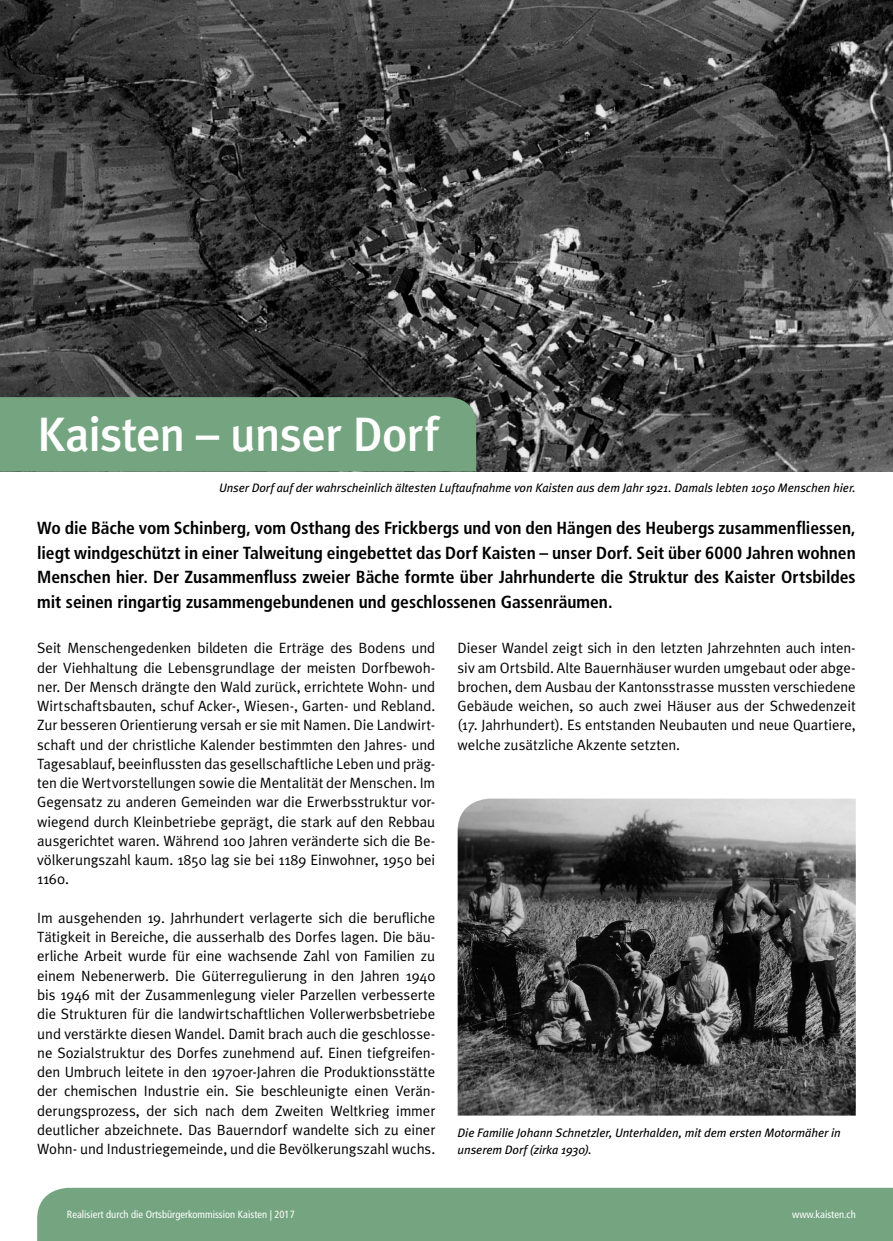
<style>
.page{position:relative;width:893px;height:1241px;background:#fff}
.page>*{position:absolute;margin:0;border:0;box-sizing:border-box;transform-origin:0 0}
.Titel{font:500 48.12px "Meta Plus";letter-spacing:-.02em;color:#fff}
.Lead{font:700 condensed 17.5px/24.5px "Frutiger LT Std";color:#000;text-align:justify}
.Grundtext{font:14.88px/19.2px "Meta Plus Normal";letter-spacing:-.005em;color:#000;text-align:justify}
.Legende_oben{font:italic 12.25px "Meta Plus";letter-spacing:-.005em;color:#000}
.Legende_unten{font:italic 12.25px/17.5px "Meta Plus";letter-spacing:-.005em;color:#000}
.t1{font:condensed 10.5px "Frutiger LT Std";color:#fff}
</style>
<div class="page">
<img style="left:0;top:0;width:893px;height:471px">
<div style="left:0;top:397px;width:476px;height:74px;background:#74a580"></div>
<div style="left:37px;top:1187px;width:856px;height:53px;background:#74a580"></div>
<img style="left:458px;top:798px;width:398px;height:317px">
<p class="Titel" style="left:37px;top:406px;width:403px">Kaisten – unser Dorf</p>
<p class="Legende_oben" style="left:219px;top:480px;width:638px">Unser Dorf auf der wahrscheinlich ältesten Luftaufnahme von Kaisten aus dem Jahr 1921. Damals lebten 1050 Menschen hier.</p>
<p class="Lead" style="left:37px;top:516px;width:820px">Wo die Bäche vom Schinberg, vom Osthang des Frickbergs und von den Hängen des Heubergs zusammenfliessen, liegt windgeschützt in einer Talweitung eingebettet das Dorf Kaisten – unser Dorf. Seit über 6000 Jahren wohnen Menschen hier. Der Zusammenfluss zweier Bäche formte über Jahrhunderte die Struktur des Kaister Ortsbildes mit seinen ringartig zusammengebundenen und geschlossenen Gassenräumen.</p>
<p class="Grundtext" style="left:37px;top:638px;width:400px">Seit Menschengedenken bildeten die Erträge des Bodens und der Viehhaltung die Lebensgrundlage der meisten Dorfbewoh&shy;ner. Der Mensch drängte den Wald zurück, errichtete Wohn- und Wirtschaftsbauten, schuf Acker-, Wiesen-, Garten- und Rebland.<br>Zur besseren Orientierung versah er sie mit Namen. Die Landwirt&shy;schaft und der christliche Kalender bestimmten den Jahres- und Tagesablauf, beeinflussten das gesellschaftliche Leben und präg&shy;ten die Wertvorstellungen sowie die Mentalität der Menschen. Im Gegensatz zu anderen Gemeinden war die Erwerbsstruktur vor&shy;wiegend durch Kleinbetriebe geprägt, die stark auf den Rebbau ausgerichtet waren. Während 100 Jahren veränderte sich die Be&shy;völkerungszahl kaum. 1850 lag sie bei 1189 Einwohner, 1950 bei 1160.</p>
<p class="Grundtext" style="left:37px;top:907px;width:400px">Im ausgehenden 19. Jahrhundert verlagerte sich die berufliche Tätigkeit in Bereiche, die ausserhalb des Dorfes lagen. Die bäu&shy;erliche Arbeit wurde für eine wachsende Zahl von Familien zu einem Nebenerwerb. Die Güterregulierung in den Jahren 1940 bis 1946 mit der Zusammenlegung vieler Parzellen verbesserte die Strukturen für die landwirtschaftlichen Vollerwerbsbetriebe und verstärkte diesen Wandel. Damit brach auch die geschlosse&shy;ne Sozialstruktur des Dorfes zunehmend auf. Einen tiefgreifen&shy;den Umbruch leitete in den 1970er-Jahren die Produktionsstätte der chemischen Industrie ein. Sie beschleunigte einen Verän&shy;derungsprozess, der sich nach dem Zweiten Weltkrieg immer deutlicher abzeichnete. Das Bauerndorf wandelte sich zu einer Wohn- und Industriegemeinde, und die Bevölkerungszahl wuchs.</p>
<p class="Grundtext" style="left:458px;top:638px;width:400px">Dieser Wandel zeigt sich in den letzten Jahrzehnten auch inten&shy;siv am Ortsbild. Alte Bauernhäuser wurden umgebaut oder abge&shy;brochen, dem Ausbau der Kantonsstrasse mussten verschiedene Gebäude weichen, so auch zwei Häuser aus der Schwedenzeit (17. Jahrhundert). Es entstanden Neubauten und neue Quartiere, welche zusätzliche Akzente setzten.</p>
<p class="Legende_unten" style="left:458px;top:1123px;width:385px">Die Familie Johann Schnetzler, Unterhalden, mit dem ersten Motormäher in unserem Dorf (zirka 1930).</p>
<p class="t1" style="left:67px;top:1208px;width:229px">Realisiert durch die Ortsbürgerkommission Kaisten | 2017</p>
<p class="t1" style="left:792px;top:1208px;width:65px">www.kaisten.ch</p>
</div>
